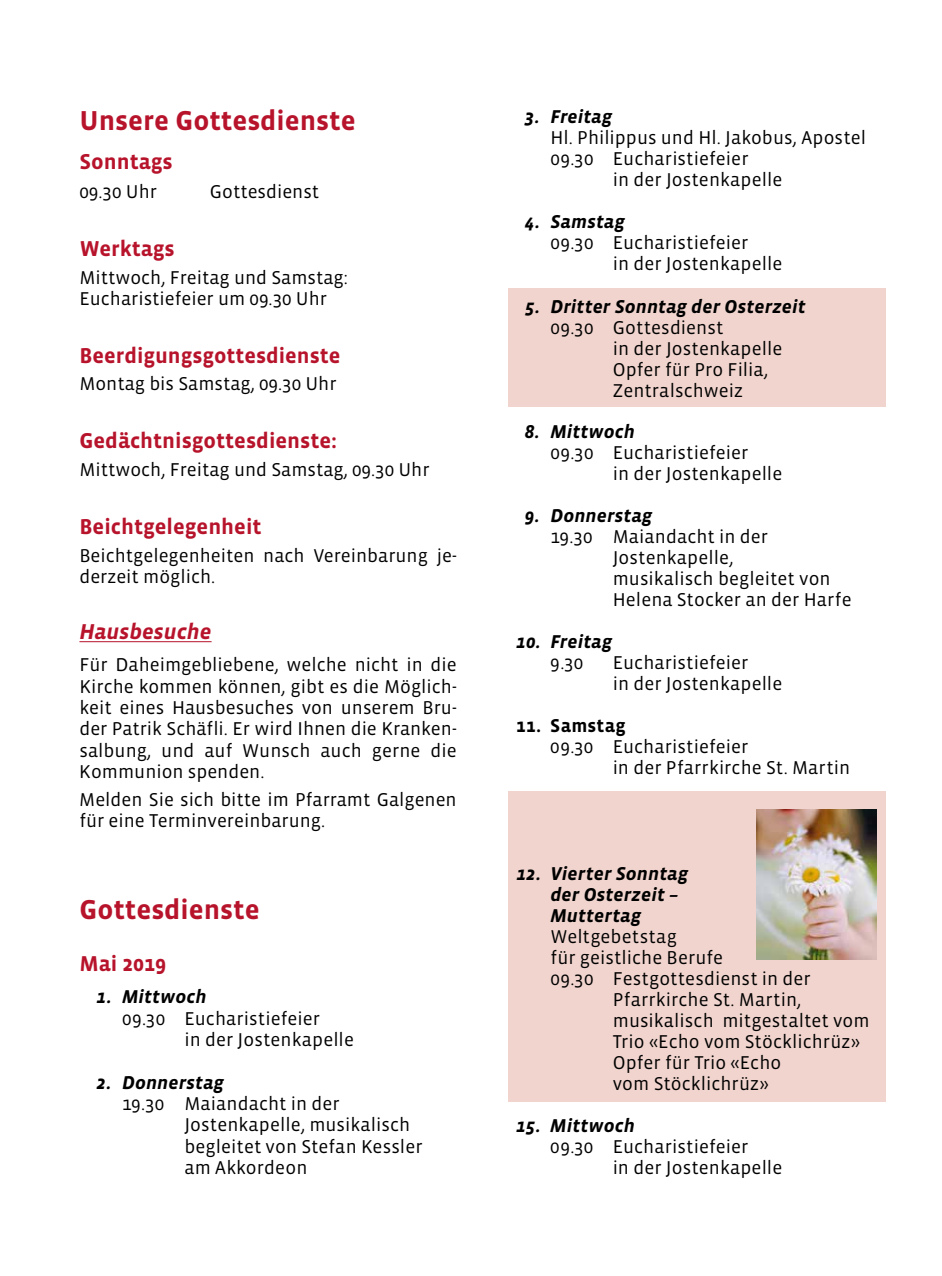
<style>
.page{position:relative;width:942px;height:1276px;background:#fff}
.page>*{position:absolute;margin:0;border:0;box-sizing:border-box;transform-origin:0 0}
.t1{font:700 28px "Vista Sans";color:#b7142c}
.t2{font:700 22px "Vista Sans";color:#b7142c}
.t3{font:italic 700 22px "Vista Sans";color:#b7142c}
.t4{font:19px/21.2px "Vista Sans";letter-spacing:.005em;color:#000}
.t5{font:italic 700 19px/21px "Vista Sans";letter-spacing:.01em;color:#000}
.t6{font:700 19px "Vista Sans";letter-spacing:.015em;color:#000}
</style>
<div class="page">
<hr style="left:79px;top:641px;width:132px;height:1px;background:#b7142c">
<div style="left:507px;top:791px;width:377px;height:310px;background:#f0d4cd"></div>
<div style="left:507px;top:288px;width:377px;height:119px;background:#f0d4cd"></div>
<img style="left:756px;top:809px;width:120px;height:151px">
<h1 class="t1" style="left:79px;top:106px;width:278px">Unsere Gottesdienste</h1>
<p class="t2" style="left:79px;top:151px;width:95px">Sonntags</p>
<p class="t4" style="left:79px;top:181px;width:79px">09.30 Uhr</p>
<p class="t4" style="left:210px;top:181px;width:111px">Gottesdienst</p>
<p class="t2" style="left:79px;top:237px;width:97px">Werktags</p>
<p class="t4" style="left:79px;top:267px;width:270px">Mittwoch, Freitag und Samstag:<br>Eucharistiefeier um 09.30 Uhr</p>
<p class="t2" style="left:79px;top:344px;width:262px">Beerdigungsgottesdienste</p>
<p class="t4" style="left:79px;top:374px;width:258px">Montag bis Samstag, 09.30 Uhr</p>
<p class="t2" style="left:79px;top:430px;width:259px">Gedächtnisgottesdienste:</p>
<p class="t4" style="left:79px;top:459px;width:351px">Mittwoch, Freitag und Samstag, 09.30 Uhr</p>
<p class="t2" style="left:79px;top:515px;width:183px">Beichtgelegenheit</p>
<p class="t4" style="left:79px;top:545px;width:376px">Beichtgelegenheiten nach Vereinbarung je-- derzeit möglich.</p>
<p class="t3" style="left:79px;top:620px;width:134px">Hausbesuche</p>
<p class="t4" style="left:79px;top:655px;width:379px;text-align:justify">Für Daheimgebliebene, welche nicht in die Kirche kommen können, gibt es die Möglich&shy;keit eines Hausbesuches von unserem Bru&shy;der Patrik Schäfli. Er wird Ihnen die Kranken&shy;salbung, und auf Wunsch auch gerne die Kommunion spenden.</p>
<p class="t4" style="left:79px;top:789px;width:379px">Melden Sie sich bitte im Pfarramt Galgenen für eine Terminvereinbarung.</p>
<h1 class="t1" style="left:79px;top:895px;width:182px">Gottesdienste</h1>
<p class="t2" style="left:79px;top:952px;width:88px">Mai 2019</p>
<p class="t5" style="left:96px;top:987px;width:112px">1. Mittwoch</p>
<p class="t4" style="left:184px;top:1008px;width:171px;text-indent:-62px">09.30 Eucharistiefeier<br>in der Jostenkapelle</p>
<p class="t5" style="left:96px;top:1072px;width:129px">2. Donnerstag</p>
<p class="t4" style="left:184px;top:1093px;width:240px;text-indent:-62px">19.30 Maiandacht in der<br>Jostenkapelle, musikalisch begleitet von Stefan Kessler am Akkordeon</p>
<p class="t5" style="left:524px;top:106px;width:89px">3. Freitag</p>
<p class="t4" style="left:550px;top:127px;width:317px">Hl. Philippus und Hl. Jakobus, Apostel</p>
<p class="t4" style="left:550px;top:148px;width:199px">09.30 Eucharistiefeier</p>
<p class="t4" style="left:612px;top:169px;width:171px">in der Jostenkapelle</p>
<p class="t5" style="left:524px;top:211px;width:101px">4. Samstag</p>
<p class="t4" style="left:612px;top:232px;width:171px;text-indent:-62px">09.30 Eucharistiefeier<br>in der Jostenkapelle</p>
<p class="t5" style="left:524px;top:296px;width:282px">5. Dritter Sonntag der Osterzeit</p>
<p class="t4" style="left:612px;top:317px;width:171px;text-indent:-62px">09.30 Gottesdienst<br>in der Jostenkapelle<br>Opfer für Pro Filia,<br>Zentralschweiz</p>
<p class="t5" style="left:524px;top:421px;width:112px">8. Mittwoch</p>
<p class="t4" style="left:612px;top:442px;width:171px;text-indent:-62px">09.30 Eucharistiefeier<br>in der Jostenkapelle</p>
<p class="t5" style="left:524px;top:505px;width:129px">9. Donnerstag</p>
<p class="t4" style="left:612px;top:526px;width:240px;text-indent:-62px">19.30 Maiandacht in der<br>Jostenkapelle,<br>musikalisch begleitet von<br>Helena Stocker an der Harfe</p>
<p class="t5" style="left:516px;top:631px;width:97px">10. Freitag</p>
<p class="t4" style="left:550px;top:652px;width:35px">9.30</p>
<p class="t4" style="left:612px;top:652px;width:171px">Eucharistiefeier<br>in der Jostenkapelle</p>
<p class="t6" style="left:516px;top:716px;width:111px">11. Samstag</p>
<p class="t4" style="left:612px;top:737px;width:239px;text-indent:-62px">09.30 Eucharistiefeier<br>in der Pfarrkirche St. Martin</p>
<p class="t5" style="left:550px;top:863px;width:139px;text-indent:-34px">12. Vierter Sonntag der Osterzeit –<br>Muttertag</p>
<p class="t4" style="left:550px;top:926px;width:128px">Weltgebetstag</p>
<p class="t4" style="left:550px;top:947px;width:174px">für geistliche Berufe</p>
<p class="t4" style="left:550px;top:968px;width:262px">09.30 Festgottesdienst in der</p>
<p class="t4" style="left:612px;top:989px;width:190px">Pfarrkirche St. Martin,</p>
<p class="t4" style="left:612px;top:1010px;width:258px">musikalisch mitgestaltet vom</p>
<p class="t4" style="left:612px;top:1031px;width:249px">Trio «Echo vom Stöcklichrüz»</p>
<p class="t4" style="left:612px;top:1052px;width:170px">Opfer für Trio «Echo</p>
<p class="t4" style="left:612px;top:1073px;width:157px">vom Stöcklichrüz»</p>
<p class="t5" style="left:516px;top:1115px;width:120px">15. Mittwoch</p>
<p class="t4" style="left:612px;top:1136px;width:171px;text-indent:-62px">09.30 Eucharistiefeier<br>in der Jostenkapelle</p>
</div>
